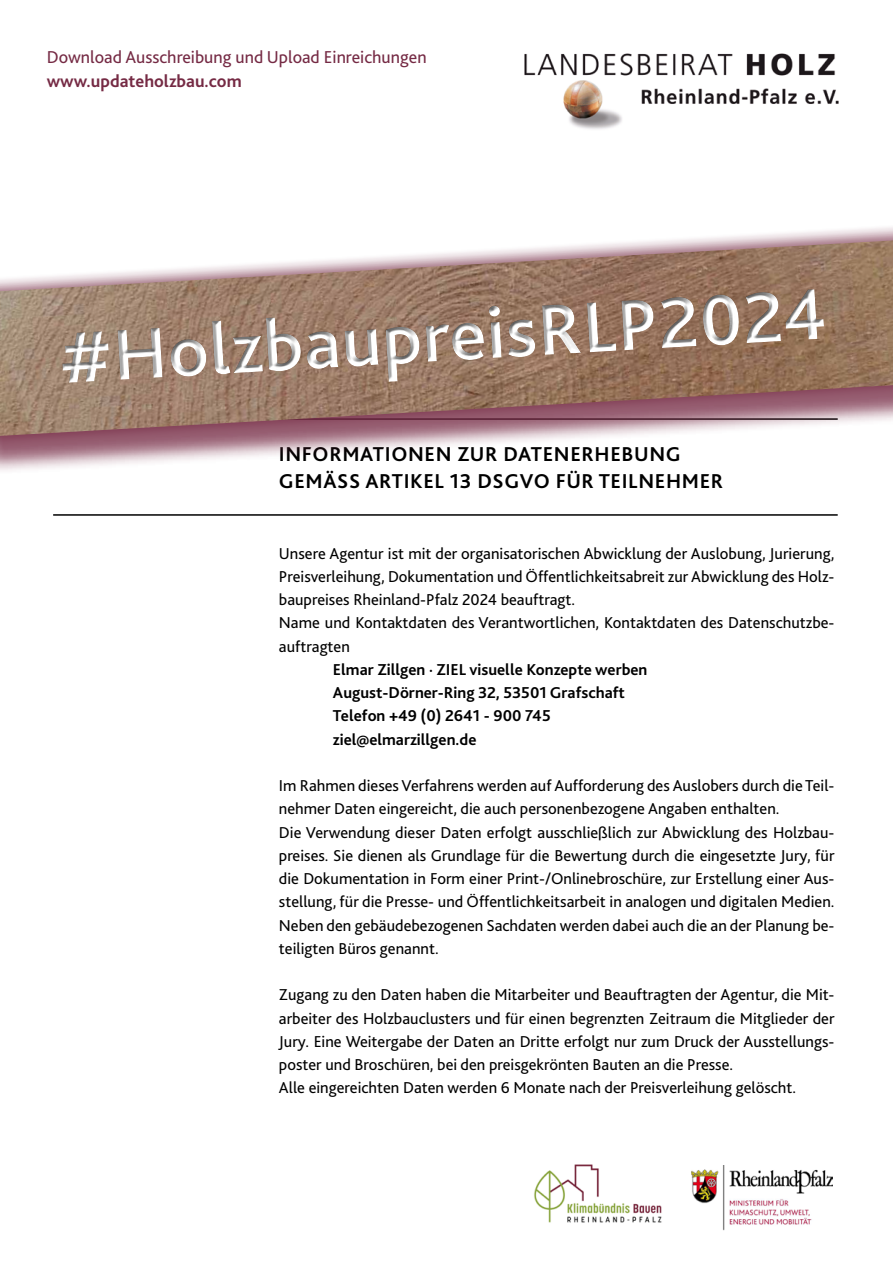
<style>
.page{position:relative;width:893px;height:1263px;background:#fff}
.page>*{position:absolute;margin:0;border:0;box-sizing:border-box;transform-origin:0 0}
.t1{font:700 21px/27px "Bliss 2";letter-spacing:.03em;color:#000}
.t2{font:18px "Bliss 2";color:#752a44}
.t3{font:700 18px "Bliss 2";color:#752a44}
.t4{font:16.5px/23.2px "Bliss 2";color:#000}
.t5{font:700 16.5px/23.2px "Bliss 2";color:#000}
</style>
<div class="page">
<hr style="left:53px;top:514px;width:785px;height:2px;background:#000">
<div style="left:0;top:249px;width:893px;height:226px;background:#752a44;opacity:.75"></div>
<svg style="left:0;top:227px;width:893px;height:227px"></svg>
<img style="left:0;top:240px;width:893px;height:196px">
<svg style="left:58px;top:283px;width:768px;height:118px;background:#a38776"></svg>
<img style="left:534px;top:1164px;width:128px;height:59px">
<img style="left:691px;top:1165px;width:142px;height:66px">
<img style="left:524px;top:53px;width:315px;height:76px">
<p class="t2" style="left:47px;top:46px;width:381px">Download Ausschreibung und Upload Einreichungen</p>
<p class="t3" style="left:47px;top:70px;width:196px">www.updateholzbau.com</p>
<p class="t1" style="left:279px;top:440px;width:446px">INFORMATIONEN ZUR DATENERHEBUNG<br>GEMÄSS ARTIKEL 13 DSGVO FÜR TEILNEHMER</p>
<p class="t4" style="left:279px;top:541px;width:557px">Unsere Agentur ist mit der organisatorischen Abwicklung der Auslobung, Jurierung, Preisverleihung, Dokumentation und Öffentlichkeitsabreit zur Abwicklung des Holz&shy;baupreises Rheinland-Pfalz 2024 beauftragt.<br>Name und Kontaktdaten des Verantwortlichen, Kontaktdaten des Datenschutzbe&shy;auftragten</p>
<p class="t5" style="left:333px;top:657px;width:316px">Elmar Zillgen · ZIEL visuelle Konzepte werben August-Dörner-Ring 32, 53501 Grafschaft Telefon +49 (0) 2641 - 900 745 ziel@elmarzillgen.de</p>
<p class="t4" style="left:279px;top:774px;width:557px">Im Rahmen dieses Verfahrens werden auf Aufforderung des Auslobers durch die Teil&shy;nehmer Daten eingereicht, die auch personenbezogene Angaben enthalten.<br>Die Verwendung dieser Daten erfolgt ausschließlich zur Abwicklung des Holzbau&shy;preises. Sie dienen als Grundlage für die Bewertung durch die eingesetzte Jury, für die Dokumentation in Form einer Print-/Onlinebroschüre, zur Erstellung einer Aus&shy;stellung, für die Presse- und Öffentlichkeitsarbeit in analogen und digitalen Medien.<br>Neben den gebäudebezogenen Sachdaten werden dabei auch die an der Planung be&shy;teiligten Büros genannt.</p>
<p class="t4" style="left:279px;top:983px;width:557px">Zugang zu den Daten haben die Mitarbeiter und Beauftragten der Agentur, die Mit&shy;arbeiter des Holzbauclusters und für einen begrenzten Zeitraum die Mitglieder der Jury. Eine Weitergabe der Daten an Dritte erfolgt nur zum Druck der Ausstellungs&shy;poster und Broschüren, bei den preisgekrönten Bauten an die Presse.<br>Alle eingereichten Daten werden 6 Monate nach der Preisverleihung gelöscht.</p>
</div>
